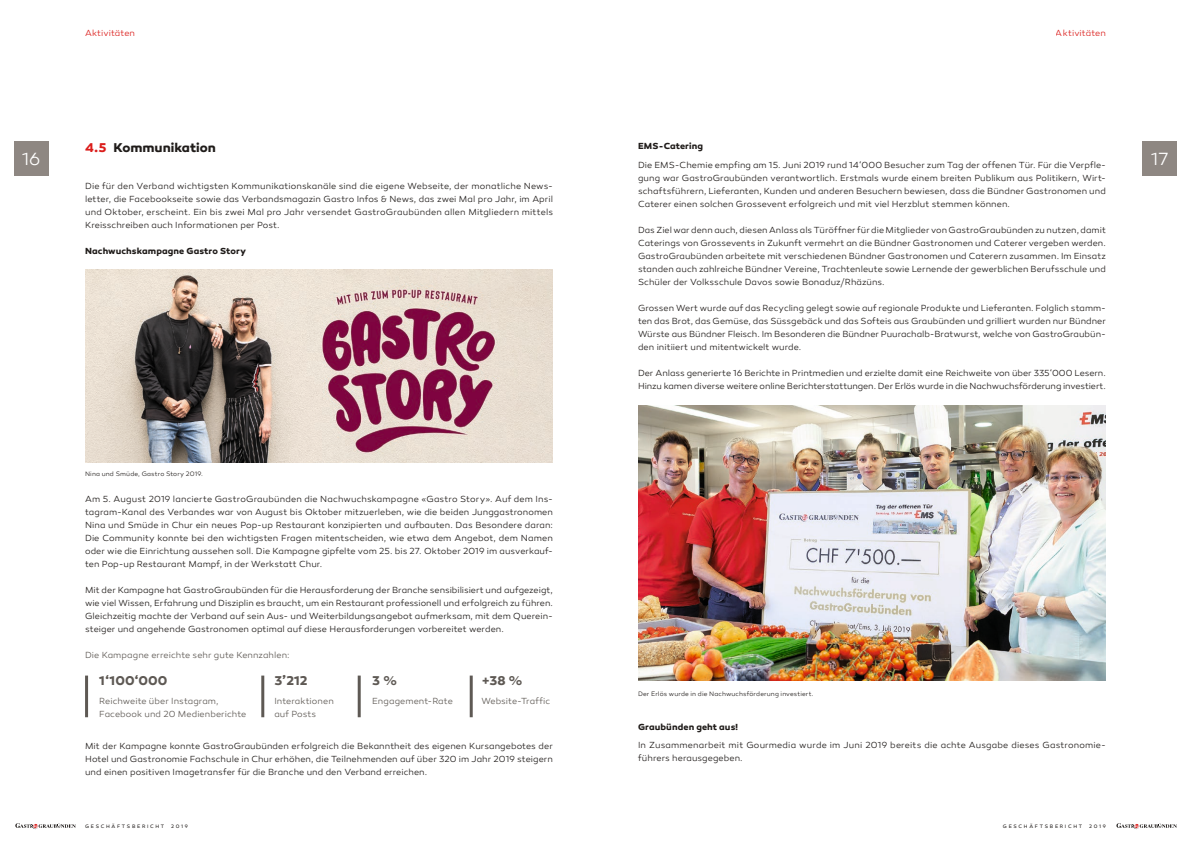
<style>
.page{position:relative;width:1191px;height:842px;background:#fff}
.page>*{position:absolute;margin:0;border:0;box-sizing:border-box;transform-origin:0 0}
.t1{font:300 18px "Canaro";color:#fff}
.t2{font:700 13px "Canaro";letter-spacing:.005em;color:#5e5954}
.t3{font:700 13px "Canaro";color:#201c1a}
.t4{font:300 9px/13px "Canaro";letter-spacing:.005em;color:#201c1a;text-align:justify}
.t5{font:300 9px/13px "Canaro";letter-spacing:.005em;color:#5e5954}
.t6{font:700 9px "Canaro";letter-spacing:.01em;color:#201c1a}
.t7{font:300 9px "Canaro";letter-spacing:.005em;color:#db1d1b}
.t8{font:300 6.5px "Canaro";letter-spacing:.02em;color:#201c1a}
.t9{font:5px "Canaro";letter-spacing:.335em;color:#201c1a}
.s1{color:#db1d1b}
</style>
<div class="page">
<div style="left:1142px;top:142px;width:34px;height:34px;background:#8e8782"></div>
<div style="left:14px;top:142px;width:34px;height:34px;background:#8e8782"></div>
<svg style="left:15px;top:823px;width:61px;height:6px"></svg>
<svg style="left:1116px;top:823px;width:60px;height:6px"></svg>
<img style="left:85px;top:269px;width:468px;height:193px">
<img style="left:638px;top:405px;width:468px;height:275px">
<hr style="left:261px;top:675px;width:3px;height:42px;background:#5e5954">
<hr style="left:358px;top:675px;width:3px;height:42px;background:#5e5954">
<hr style="left:470px;top:675px;width:3px;height:42px;background:#5e5954">
<hr style="left:85px;top:675px;width:3px;height:42px;background:#5e5954">
<p class="t7" style="left:85px;top:27px;width:51px">Aktivitäten</p>
<p class="t7" style="left:1056px;top:27px;width:51px">Aktivitäten</p>
<p class="t6" style="left:638px;top:140px;width:66px">EMS-Catering</p>
<p class="t4" style="left:638px;top:158px;width:469px">Die EMS-Chemie empfing am 15. Juni 2019 rund 14‘000 Besucher zum Tag der offenen Tür. Für die Verpfle&shy;gung war GastroGraubünden verantwortlich. Erstmals wurde einem breiten Publikum aus Politikern, Wirt&shy;schaftsführern, Lieferanten, Kunden und anderen Besuchern bewiesen, dass die Bündner Gastronomen und Caterer einen solchen Grossevent erfolgreich und mit viel Herzblut stemmen können.</p>
<p class="t4" style="left:638px;top:223px;width:469px">Das Ziel war denn auch, diesen Anlass als Türöffner für die Mitglieder von GastroGraubünden zu nutzen, damit Caterings von Grossevents in Zukunft vermehrt an die Bündner Gastronomen und Caterer vergeben werden.<br>GastroGraubünden arbeitete mit verschiedenen Bündner Gastronomen und Caterern zusammen. Im Einsatz standen auch zahlreiche Bündner Vereine, Trachtenleute sowie Lernende der gewerblichen Berufsschule und Schüler der Volksschule Davos sowie Bonaduz/Rhäzüns.</p>
<p class="t4" style="left:638px;top:301px;width:469px">Grossen Wert wurde auf das Recycling gelegt sowie auf regionale Produkte und Lieferanten. Folglich stamm&shy;ten das Brot, das Gemüse, das Süssgebäck und das Softeis aus Graubünden und grilliert wurden nur Bündner Würste aus Bündner Fleisch. Im Besonderen die Bündner Puurachalb-Bratwurst, welche von GastroGraubün&shy;den initiiert und mitentwickelt wurde.</p>
<p class="t4" style="left:638px;top:366px;width:469px">Der Anlass generierte 16 Berichte in Printmedien und erzielte damit eine Reichweite von über 335‘000 Lesern.<br>Hinzu kamen diverse weitere online Berichterstattungen. Der Erlös wurde in die Nachwuchsförderung investiert.</p>
<h2 class="t3" style="left:85px;top:140px;width:132px"><span class="s1">4.5</span> Kommunikation</h2>
<p class="t4" style="left:85px;top:180px;width:469px">Die für den Verband wichtigsten Kommunikationskanäle sind die eigene Webseite, der monatliche News&shy;letter, die Facebookseite sowie das Verbandsmagazin Gastro Infos &amp; News, das zwei Mal pro Jahr, im April und Oktober, erscheint. Ein bis zwei Mal pro Jahr versendet GastroGraubünden allen Mitgliedern mittels Kreisschreiben auch Informationen per Post.</p>
<p class="t6" style="left:85px;top:246px;width:162px">Nachwuchskampagne Gastro Story</p>
<h1 class="t1" style="left:22px;top:149px;width:20px">16</h1>
<h1 class="t1" style="left:1151px;top:149px;width:19px">17</h1>
<p class="t8" style="left:85px;top:470px;width:119px">Nina und Smüde, Gastro Story 2019.</p>
<p class="t4" style="left:85px;top:493px;width:469px">Am 5. August 2019 lancierte GastroGraubünden die Nachwuchskampagne «Gastro Story». Auf dem Ins&shy;tagram-Kanal des Verbandes war von August bis Oktober mitzuerleben, wie die beiden Junggastronomen Nina und Smüde in Chur ein neues Pop-up Restaurant konzipierten und aufbauten. Das Besondere daran:<br>Die Community konnte bei den wichtigsten Fragen mitentscheiden, wie etwa dem Angebot, dem Namen oder wie die Einrichtung aussehen soll. Die Kampagne gipfelte vom 25. bis 27. Oktober 2019 im ausverkauf&shy;ten Pop-up Restaurant Mampf, in der Werkstatt Chur.</p>
<p class="t4" style="left:85px;top:584px;width:469px">Mit der Kampagne hat GastroGraubünden für die Herausforderung der Branche sensibilisiert und aufgezeigt, wie viel Wissen, Erfahrung und Disziplin es braucht, um ein Restaurant professionell und erfolgreich zu führen.<br>Gleichzeitig machte der Verband auf sein Aus- und Weiterbildungsangebot aufmerksam, mit dem Querein&shy;steiger und angehende Gastronomen optimal auf diese Herausforderungen vorbereitet werden.</p>
<p class="t5" style="left:85px;top:649px;width:206px">Die Kampagne erreichte sehr gute Kennzahlen:</p>
<h2 class="t2" style="left:99px;top:673px;width:70px">1‘100‘000</h2>
<p class="t5" style="left:99px;top:694px;width:148px">Reichweite über Instagram,<br>Facebook und 20 Medienberichte</p>
<h2 class="t2" style="left:274px;top:673px;width:35px">3’212</h2>
<p class="t5" style="left:274px;top:694px;width:61px">Interaktionen auf Posts</p>
<h2 class="t2" style="left:372px;top:673px;width:27px">3 %</h2>
<p class="t5" style="left:372px;top:694px;width:82px">Engagement-Rate</p>
<h2 class="t2" style="left:481px;top:673px;width:43px">+38 %</h2>
<p class="t5" style="left:481px;top:694px;width:70px">Website-Traffic</p>
<p class="t4" style="left:85px;top:740px;width:469px">Mit der Kampagne konnte GastroGraubünden erfolgreich die Bekanntheit des eigenen Kursangebotes der Hotel und Gastronomie Fachschule in Chur erhöhen, die Teilnehmenden auf über 320 im Jahr 2019 steigern und einen positiven Imagetransfer für die Branche und den Verband erreichen.</p>
<p class="t8" style="left:638px;top:690px;width:177px">Der Erlös wurde in die Nachwuchsförderung investiert.</p>
<p class="t6" style="left:638px;top:721px;width:102px">Graubünden geht aus!</p>
<p class="t4" style="left:638px;top:739px;width:469px">In Zusammenarbeit mit Gourmedia wurde im Juni 2019 bereits die achte Ausgabe dieses Gastronomie&shy;führers herausgegeben.</p>
<p class="t9" style="left:85px;top:823px;width:81px">GESCHÄFTSBERICHT</p>
<p class="t9" style="left:171px;top:823px;width:18px">2019</p>
<p class="t9" style="left:1003px;top:823px;width:81px">GESCHÄFTSBERICHT</p>
<p class="t9" style="left:1089px;top:823px;width:18px">2019</p>
</div>
